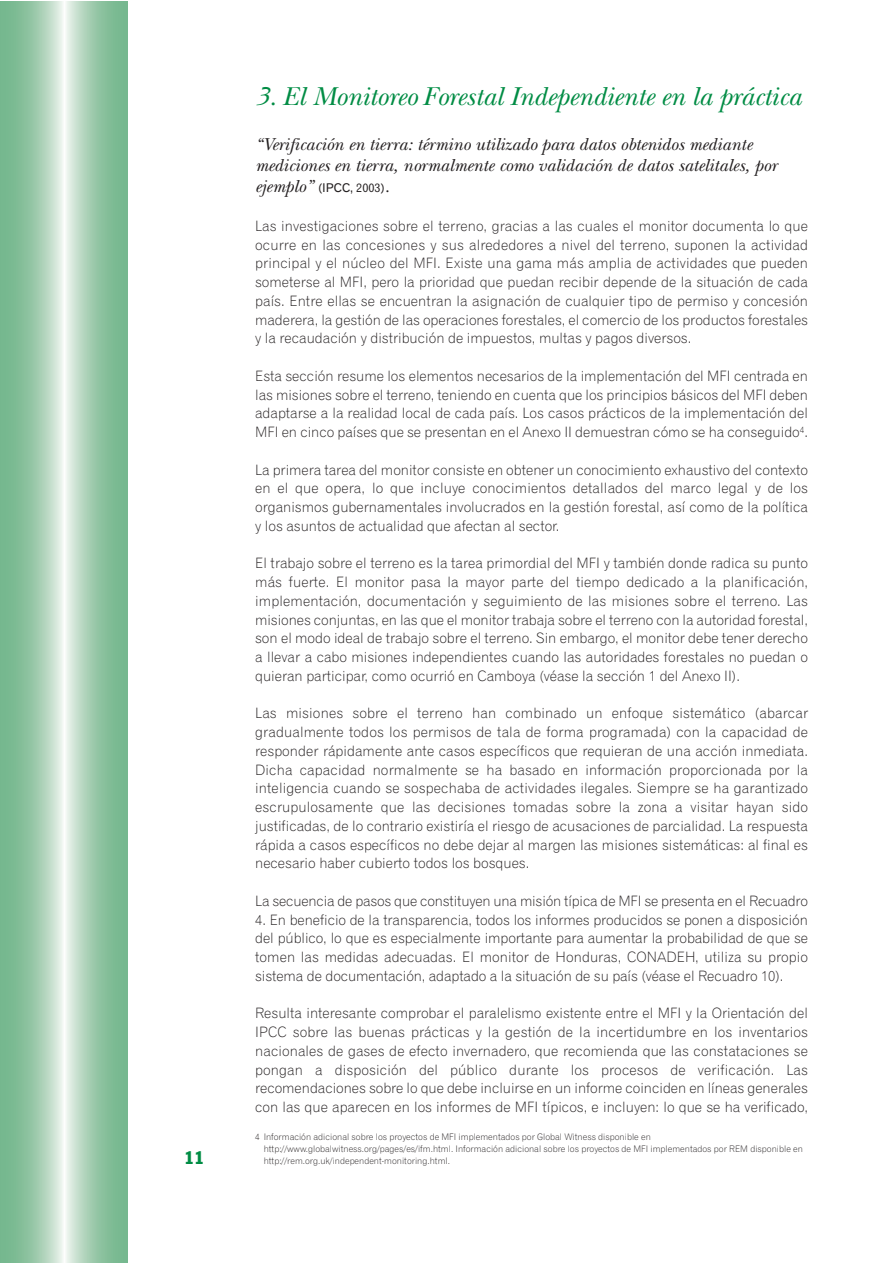
<style>
.page{position:relative;width:893px;height:1263px;background:#fff}
.page>*{position:absolute;margin:0;border:0;box-sizing:border-box;transform-origin:0 0}
.t1{font:italic 27px "New Baskerville";letter-spacing:-.005em;color:#008c44}
.t2{font:italic 18px/21px "New Baskerville";color:#231f20}
.t3{font:condensed 18px "Franklin Gothic BT";color:#008c44}
.t4{font:300 14.25px/18.8px "Grotesque";color:#231f20;text-align:justify}
.t5{font:12px "Grotesque";color:#231f20}
.t6{font:300 9px/12px "Grotesque";color:#231f20}
.s1{font-family:"New Baskerville";font-style:italic;font-size:18px}
</style>
<div class="page">
<p class="t3" style="left:184px;top:1151px;width:22px">11</p>
<h1 class="t1" style="left:255px;top:87px;width:548px">3. El Monitoreo Forestal Independiente en la práctica</h1>
<p class="t2" style="left:255px;top:136px;width:523px">“Verificación en tierra: término utilizado para datos obtenidos mediante mediciones en tierra, normalmente como validación de datos satelitales, por</p>
<p class="t5" style="left:255px;top:183px;width:136px"><span class="s1">ejemplo”</span> (IPCC, 2003)<span class="s1">.</span></p>
<p class="t4" style="left:255px;top:218px;width:554px">Las investigaciones sobre el terreno, gracias a las cuales el monitor documenta lo que ocurre en las concesiones y sus alrededores a nivel del terreno, suponen la actividad principal y el núcleo del MFI. Existe una gama más amplia de actividades que pueden someterse al MFI, pero la prioridad que puedan recibir depende de la situación de cada país. Entre ellas se encuentran la asignación de cualquier tipo de permiso y concesión maderera, la gestión de las operaciones forestales, el comercio de los productos forestales y la recaudación y distribución de impuestos, multas y pagos diversos.</p>
<p class="t4" style="left:255px;top:368px;width:554px">Esta sección resume los elementos necesarios de la implementación del MFI centrada en las misiones sobre el terreno, teniendo en cuenta que los principios básicos del MFI deben adaptarse a la realidad local de cada país. Los casos prácticos de la implementación del MFI en cinco países que se presentan en el Anexo II demuestran cómo se ha conseguido<sup>4</sup>.</p>
<p class="t4" style="left:255px;top:461px;width:554px">La primera tarea del monitor consiste en obtener un conocimiento exhaustivo del contexto en el que opera, lo que incluye conocimientos detallados del marco legal y de los organismos gubernamentales involucrados en la gestión forestal, así como de la política y los asuntos de actualidad que afectan al sector.</p>
<p class="t4" style="left:255px;top:555px;width:554px">El trabajo sobre el terreno es la tarea primordial del MFI y también donde radica su punto más fuerte. El monitor pasa la mayor parte del tiempo dedicado a la planificación, implementación, documentación y seguimiento de las misiones sobre el terreno. Las misiones conjuntas, en las que el monitor trabaja sobre el terreno con la autoridad forestal, son el modo ideal de trabajo sobre el terreno. Sin embargo, el monitor debe tener derecho a llevar a cabo misiones independientes cuando las autoridades forestales no puedan o quieran participar, como ocurrió en Camboya (véase la sección 1 del Anexo II).</p>
<p class="t4" style="left:255px;top:705px;width:554px">Las misiones sobre el terreno han combinado un enfoque sistemático (abarcar gradualmente todos los permisos de tala de forma programada) con la capacidad de responder rápidamente ante casos específicos que requieran de una acción inmediata.<br>Dicha capacidad normalmente se ha basado en información proporcionada por la inteligencia cuando se sospechaba de actividades ilegales. Siempre se ha garantizado escrupulosamente que las decisiones tomadas sobre la zona a visitar hayan sido justificadas, de lo contrario existiría el riesgo de acusaciones de parcialidad. La respuesta rápida a casos específicos no debe dejar al margen las misiones sistemáticas: al final es necesario haber cubierto todos los bosques.</p>
<p class="t4" style="left:255px;top:893px;width:554px">La secuencia de pasos que constituyen una misión típica de MFI se presenta en el Recuadro</p>
<p class="t4" style="left:255px;top:911px;width:554px">4. En beneficio de la transparencia, todos los informes producidos se ponen a disposición del público, lo que es especialmente importante para aumentar la probabilidad de que se tomen las medidas adecuadas. El monitor de Honduras, CONADEH, utiliza su propio sistema de documentación, adaptado a la situación de su país (véase el Recuadro 10).</p>
<p class="t4" style="left:255px;top:1005px;width:554px">Resulta interesante comprobar el paralelismo existente entre el MFI y la Orientación del IPCC sobre las buenas prácticas y la gestión de la incertidumbre en los inventarios nacionales de gases de efecto invernadero, que recomienda que las constataciones se pongan a disposición del público durante los procesos de verificación. Las recomendaciones sobre lo que debe incluirse en un informe coinciden en líneas generales con las que aparecen en los informes de MFI típicos, e incluyen: lo que se ha verificado,</p>
<p class="t6" style="left:264px;top:1132px;width:541px;text-indent:-9px">4 Información adicional sobre los proyectos de MFI implementados por Global Witness disponible en http://www.globalwitness.org/pages/es/ifm.html. Información adicional sobre los proyectos de MFI implementados por REM disponible en http://rem.org.uk/independent-monitoring.html.</p>
</div>
